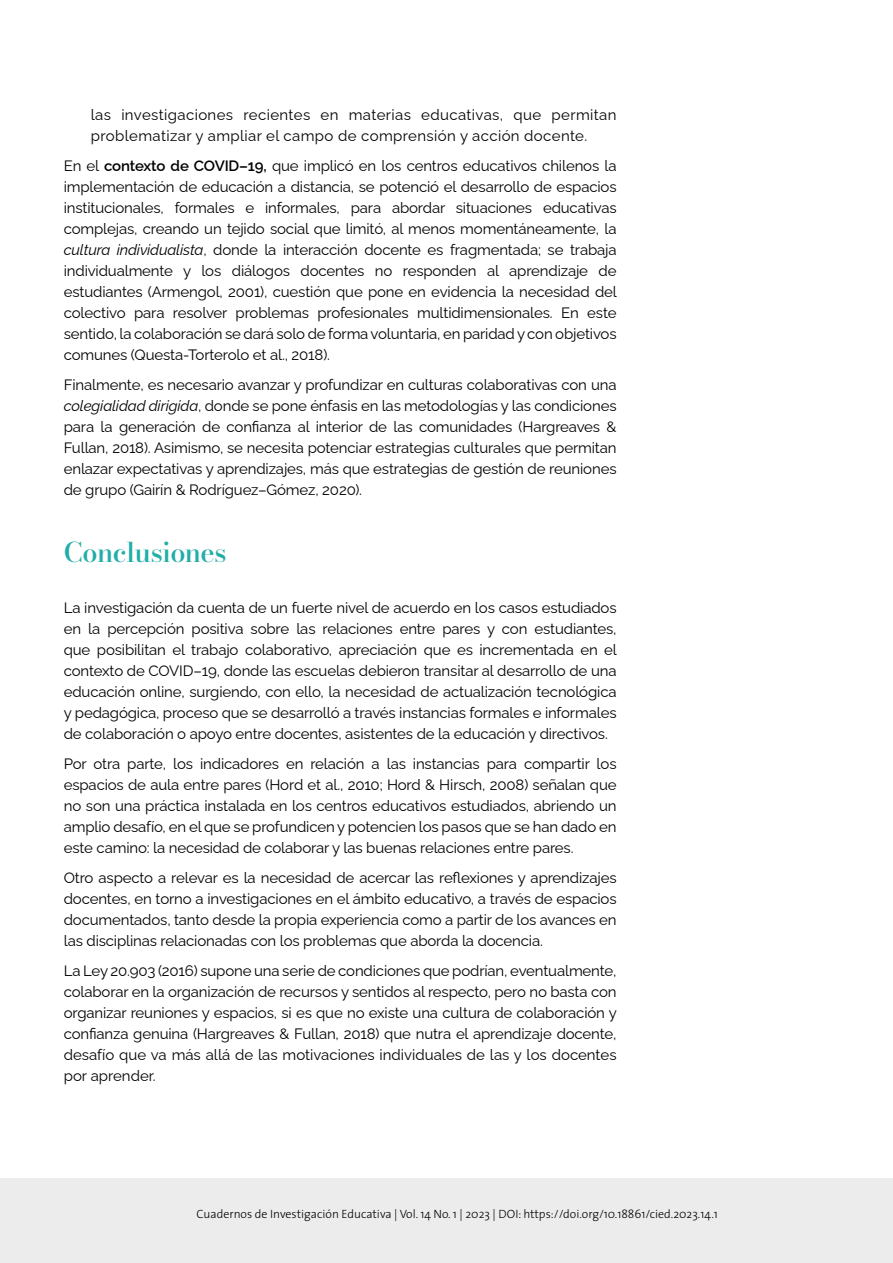
<style>
.page{position:relative;width:893px;height:1263px;background:#fff}
.page>*{position:absolute;margin:0;border:0;box-sizing:border-box;transform-origin:0 0}
.t1{font:500 27px "Bodoni Moda 16 pt";letter-spacing:-.025em;color:#21ada8}
.t2{font:15px/21px "Raleway";letter-spacing:-.01em;color:#000;text-align:justify}
.t3{font:15px/21px "Raleway";letter-spacing:.025em;color:#000}
.t4{font:300 12px "The Sans";color:#000}
.s1{font-weight:600}
.s2{font-style:italic}
</style>
<div class="page">
<div style="left:0;top:1178px;width:893px;height:85px;background:#ececed"></div>
<p class="t3" style="left:91px;top:103px;width:527px">las investigaciones recientes en materias educativas, que permitan problematizar y ampliar el campo de comprensión y acción docente.</p>
<p class="t2" style="left:64px;top:154px;width:555px">En el <span class="s1">contexto de COVID–19,</span> que implicó en los centros educativos chilenos la implementación de educación a distancia, se potenció el desarrollo de espacios institucionales, formales e informales, para abordar situaciones educativas complejas, creando un tejido social que limitó, al menos momentáneamente, la <span class="s2">cultura individualista</span>, donde la interacción docente es fragmentada; se trabaja individualmente y los diálogos docentes no responden al aprendizaje de estudiantes (Armengol, 2001), cuestión que pone en evidencia la necesidad del colectivo para resolver problemas profesionales multidimensionales. En este sentido, la colaboración se dará solo de forma voluntaria, en paridad y con objetivos comunes (Questa-Torterolo et al., 2018).</p>
<p class="t2" style="left:64px;top:373px;width:554px">Finalmente, es necesario avanzar y profundizar en culturas colaborativas con una <span class="s2">colegialidad dirigida</span>, donde se pone énfasis en las metodologías y las condiciones para la generación de confianza al interior de las comunidades (Hargreaves &amp; Fullan, 2018). Asimismo, se necesita potenciar estrategias culturales que permitan enlazar expectativas y aprendizajes, más que estrategias de gestión de reuniones de grupo (Gairín &amp; Rodríguez–Gómez, 2020).</p>
<h1 class="t1" style="left:64px;top:534px;width:164px">Conclusiones</h1>
<p class="t2" style="left:64px;top:596px;width:555px">La investigación da cuenta de un fuerte nivel de acuerdo en los casos estudiados en la percepción positiva sobre las relaciones entre pares y con estudiantes, que posibilitan el trabajo colaborativo, apreciación que es incrementada en el contexto de COVID–19, donde las escuelas debieron transitar al desarrollo de una educación online, surgiendo, con ello, la necesidad de actualización tecnológica y pedagógica, proceso que se desarrolló a través instancias formales e informales de colaboración o apoyo entre docentes, asistentes de la educación y directivos.</p>
<p class="t2" style="left:64px;top:752px;width:554px">Por otra parte, los indicadores en relación a las instancias para compartir los espacios de aula entre pares (Hord et al., 2010; Hord &amp; Hirsch, 2008) señalan que no son una práctica instalada en los centros educativos estudiados, abriendo un amplio desafío, en el que se profundicen y potencien los pasos que se han dado en este camino: la necesidad de colaborar y las buenas relaciones entre pares.</p>
<p class="t2" style="left:64px;top:866px;width:554px">Otro aspecto a relevar es la necesidad de acercar las reflexiones y aprendizajes docentes, en torno a investigaciones en el ámbito educativo, a través de espacios documentados, tanto desde la propia experiencia como a partir de los avances en las disciplinas relacionadas con los problemas que aborda la docencia.</p>
<p class="t2" style="left:64px;top:959px;width:555px">La Ley 20.903 (2016) supone una serie de condiciones que podrían, eventualmente, colaborar en la organización de recursos y sentidos al respecto, pero no basta con organizar reuniones y espacios, si es que no existe una cultura de colaboración y confianza genuina (Hargreaves &amp; Fullan, 2018) que nutra el aprendizaje docente, desafío que va más allá de las motivaciones individuales de las y los docentes por aprender.</p>
<p class="t4" style="left:196px;top:1204px;width:523px">Cuadernos de Investigación Educativa | Vol. 14 No. 1 | 2023 | DOI: https://doi.org/10.18861/cied.2023.14.1</p>
</div>
